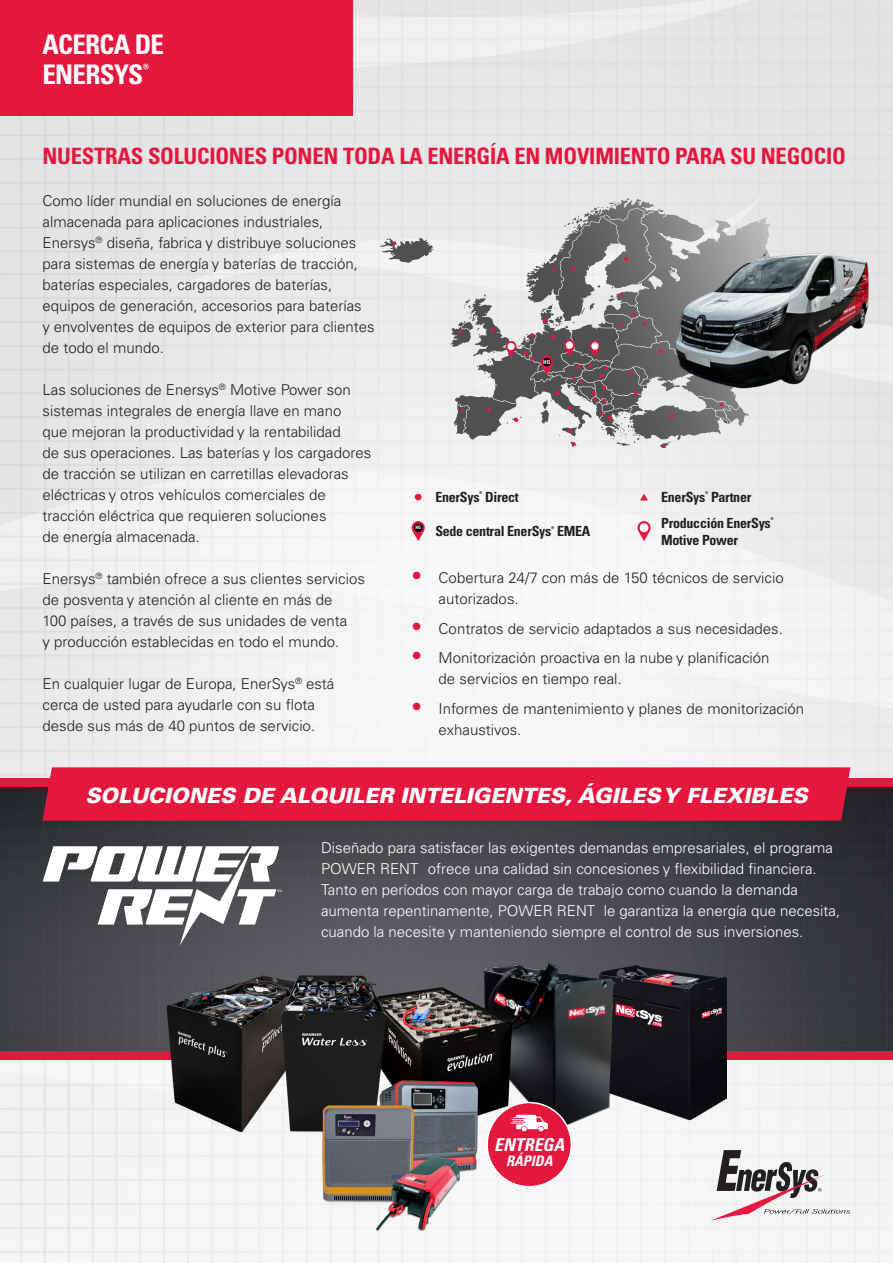
<style>
.page{position:relative;width:893px;height:1263px;background:#fff}
.page>*{position:absolute;margin:0;border:0;box-sizing:border-box;transform-origin:0 0}
.t1{font:700 condensed 27px/30px "Univers LT Pro";letter-spacing:-.03em;color:#fff}
.Chargers_Sub_Heading{font:700 condensed 22.5px "Univers LT Pro";letter-spacing:-.01em;color:#e4183e}
.Product_Feature_Box_Content{font:italic 900 21px "Univers LT Pro 75";color:#fff}
.Product_Feature_Box_Content-2{font:italic 700 condensed 17.7px "Univers LT Pro";color:#fff}
.Brochure_Body_Black{font:300 15px/21px "Univers LT Pro 45";color:#231f20}
.Brochure_Body_Black-2{font:300 15px/21px "Univers LT Pro 45";color:#fff}
.Product_Feature_Box_Content-3{font:italic 700 condensed 14.4px "Univers LT Pro";color:#fff}
.t2{font:700 condensed 13.95px/16.8px "Univers LT Pro";letter-spacing:-.02em;color:#231f20}
.t3{font:700 condensed 5.7px "Univers LT Pro";color:#fff}
.t4{font:700 condensed 4.65px "Univers LT Pro";color:#fff}
.s1{font-size:21px;color:#e4183e}
</style>
<div class="page">
<img style="left:0;top:0;width:893px;height:1263px">
<div style="left:0;top:0;width:353px;height:116px;background:#e4183e"></div>
<svg style="left:711px;top:1150px;width:139px;height:70px"></svg>
<div style="left:415px;top:494px;width:7px;height:6px;background:#e4183e;border-radius:50%"></div>
<svg style="left:640px;top:494px;width:8px;height:6px"></svg>
<svg style="left:637px;top:521px;width:14px;height:20px"></svg>
<div style="left:640px;top:523px;width:8px;height:9px;background:#fff;border-radius:50%"></div>
<svg style="left:412px;top:521px;width:13px;height:20px"></svg>
<div style="left:414px;top:523px;width:9px;height:9px;background:#000;border-radius:50%"></div>
<svg style="left:526px;top:198px;width:280px;height:242px;background:#a4a4a6"></svg>
<svg style="left:658px;top:208px;width:6px;height:4px"></svg>
<svg style="left:571px;top:266px;width:4px;height:4px"></svg>
<svg style="left:624px;top:257px;width:4px;height:4px"></svg>
<svg style="left:659px;top:349px;width:4px;height:4px"></svg>
<svg style="left:552px;top:267px;width:5px;height:4px"></svg>
<svg style="left:660px;top:441px;width:11px;height:7px"></svg>
<svg style="left:450px;top:285px;width:197px;height:163px;background:#9f9b9d"></svg>
<svg style="left:380px;top:238px;width:54px;height:25px"></svg>
<img style="left:666px;top:208px;width:212px;height:212px">
<img style="left:0;top:786px;width:893px;height:265px">
<div style="left:0;top:1051px;width:893px;height:8px;background:#e4183e"></div>
<div style="left:0;top:778px;width:893px;height:8px;background:#e4183e"></div>
<img style="left:626px;top:964px;width:100px;height:156px">
<img style="left:468px;top:953px;width:158px;height:185px">
<img style="left:388px;top:987px;width:123px;height:144px">
<img style="left:167px;top:975px;width:115px;height:157px">
<img style="left:282px;top:975px;width:106px;height:157px">
<img style="left:321px;top:1061px;width:165px;height:176px">
<div style="left:487px;top:1102px;width:84px;height:85px;background:#e4183e;border-radius:50%"></div>
<svg style="left:511px;top:1115px;width:37px;height:16px"></svg>
<svg style="left:43px;top:846px;width:239px;height:99px"></svg>
<div style="left:43px;top:767px;width:807px;height:54px;background:#e4183e"></div>
<p class="t1" style="left:43px;top:29px;width:123px">ACERCA DE<br>ENERSYS<sup>®</sup></p>
<p class="Chargers_Sub_Heading" style="left:43px;top:142px;width:805px">NUESTRAS SOLUCIONES PONEN TODA LA ENERGÍA EN MOVIMIENTO PARA SU NEGOCIO</p>
<p class="Brochure_Body_Black" style="left:43px;top:190px;width:334px">Como líder mundial en soluciones de energía almacenada para aplicaciones industriales, Enersys<sup>®</sup> diseña, fabrica y distribuye soluciones para sistemas de energía y baterías de tracción, baterías especiales, cargadores de baterías, equipos de generación, accesorios para baterías<br>y envolventes de equipos de exterior para clientes de todo el mundo.</p>
<p class="Brochure_Body_Black" style="left:43px;top:379px;width:330px">Las soluciones de Enersys<sup>®</sup> Motive Power son sistemas integrales de energía llave en mano<br>que mejoran la productividad y la rentabilidad<br>de sus operaciones. Las baterías y los cargadores de tracción se utilizan en carretillas elevadoras eléctricas y otros vehículos comerciales de tracción eléctrica que requieren soluciones<br>de energía almacenada.</p>
<p class="Brochure_Body_Black" style="left:43px;top:568px;width:324px">Enersys<sup>®</sup> también ofrece a sus clientes servicios de posventa y atención al cliente en más de<br>100 países, a través de sus unidades de venta<br>y producción establecidas en todo el mundo.</p>
<p class="Brochure_Body_Black" style="left:43px;top:673px;width:293px">En cualquier lugar de Europa, EnerSys<sup>®</sup> está cerca de usted para ayudarle con su flota desde sus más de 40 puntos de servicio.</p>
<p class="t3" style="left:543px;top:359px;width:8px">HQ</p>
<p class="t4" style="left:415px;top:525px;width:7px">HQ</p>
<p class="t2" style="left:435px;top:489px;width:85px">EnerSys<sup>®</sup> Direct</p>
<p class="t2" style="left:661px;top:489px;width:92px">EnerSys<sup>®</sup> Partner</p>
<p class="t2" style="left:661px;top:514px;width:114px">Producción EnerSys<sup>®<br></sup>Motive Power</p>
<p class="t2" style="left:435px;top:523px;width:157px">Sede central EnerSys<sup>®</sup> EMEA</p>
<p class="Brochure_Body_Black" style="left:439px;top:567px;width:347px;text-indent:-27px"><span class="s1">•</span> Cobertura 24/7 con más de 150 técnicos de servicio autorizados.</p>
<p class="Brochure_Body_Black" style="left:412px;top:618px;width:373px"><span class="s1">•</span> Contratos de servicio adaptados a sus necesidades.</p>
<p class="Brochure_Body_Black" style="left:439px;top:647px;width:332px;text-indent:-27px"><span class="s1">•</span> Monitorización proactiva en la nube y planificación de servicios en tiempo real.</p>
<p class="Brochure_Body_Black" style="left:439px;top:698px;width:367px;text-indent:-27px"><span class="s1">•</span> Informes de mantenimiento y planes de monitorización exhaustivos.</p>
<p class="Product_Feature_Box_Content" style="left:85px;top:781px;width:724px">SOLUCIONES DE ALQUILER INTELIGENTES, ÁGILES Y FLEXIBLES</p>
<p class="Brochure_Body_Black-2" style="left:321px;top:838px;width:521px">Diseñado para satisfacer las exigentes demandas empresariales, el programa POWER RENT ofrece una calidad sin concesiones y flexibilidad financiera.<br>Tanto en períodos con mayor carga de trabajo como cuando la demanda aumenta repentinamente, POWER RENT le garantiza la energía que necesita, cuando la necesite y manteniendo siempre el control de sus inversiones.</p>
<p class="Product_Feature_Box_Content-2" style="left:494px;top:1133px;width:71px">ENTREGA</p>
<p class="Product_Feature_Box_Content-3" style="left:506px;top:1152px;width:48px">RÁPIDA</p>
</div>
